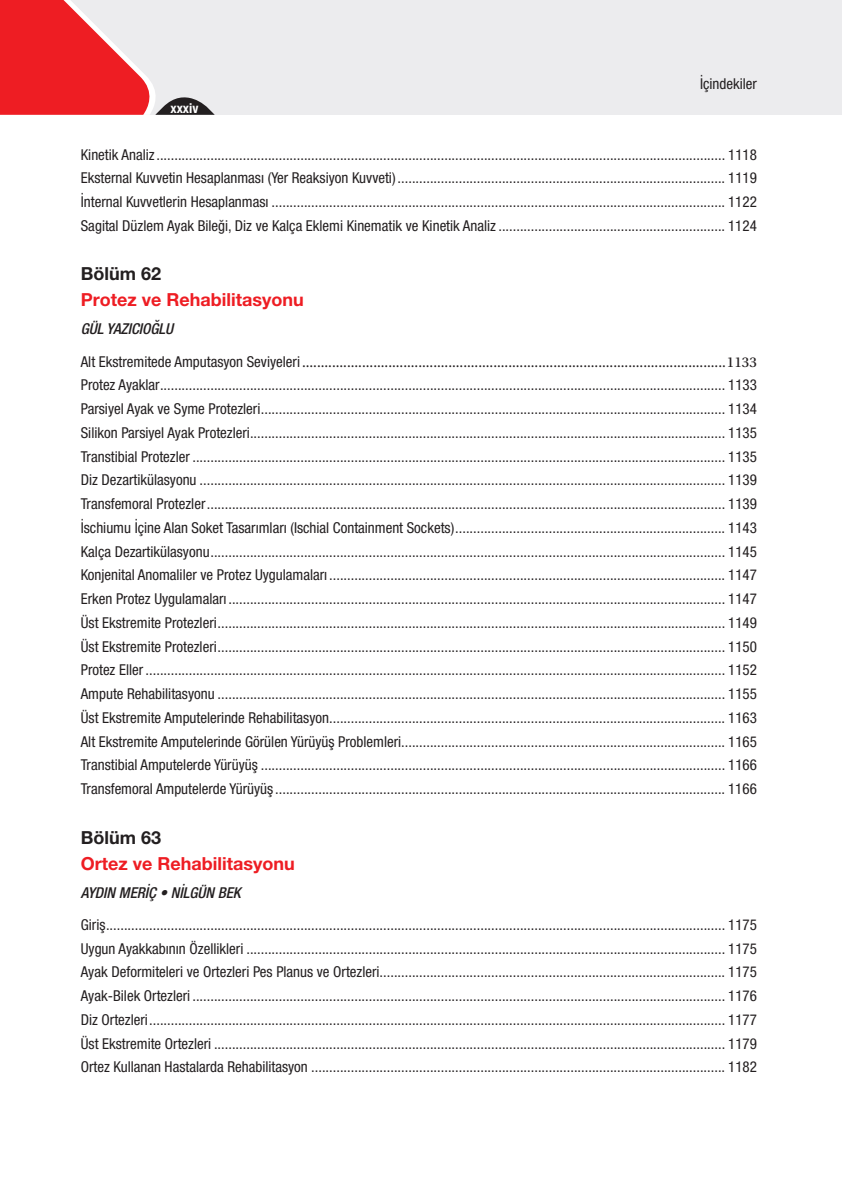
<style>
.page{position:relative;width:842px;height:1195px;background:#fff}
.page>*{position:absolute;margin:0;border:0;box-sizing:border-box;transform-origin:0 0}
.t1{font:700 18px "Helvetica Neu";color:#ee1d23}
.t2{font:700 18px "Helvetica Neu";color:#231f20}
.t3{font:15px/23.7px "Helvetica 57 Cn";color:#231f20;text-align:justify}
.t4{font:15px "Utopia Std";color:#231f20}
.t5{font:italic 15px "Helvetica 67 Med Cn";color:#231f20}
.t6{font:700 13.5px "Helvetica 77 Cn";color:#fff}
.s1{font-family:"Helvetica 57 Cn"}
</style>
<div class="page">
<div style="left:45px;top:0;width:797px;height:115px;background:#ececee"></div>
<svg style="left:0;top:0;width:215px;height:115px"></svg>
<p class="t6" style="left:170px;top:100px;width:29px">xxxiv</p>
<p class="t3" style="left:700px;top:72px;width:58px">İçindekiler</p>
<p class="t3" style="left:81px;top:142px;width:678px">Kinetik Analiz.............................................................................................................................................................. 1118<br>Eksternal Kuvvetin Hesaplanması (Yer Reaksiyon Kuvveti) ........................................................................................... 1119<br>İnternal Kuvvetlerin Hesaplanması .............................................................................................................................. 1122<br>Sagital Düzlem Ayak Bileği, Diz ve Kalça Eklemi Kinematik ve Kinetik Analiz ............................................................... 1124</p>
<p class="t2" style="left:81px;top:263px;width:82px">Bölüm 62</p>
<p class="t1" style="left:81px;top:289px;width:225px">Protez ve Rehabilitasyonu</p>
<p class="t5" style="left:81px;top:320px;width:94px">GÜL YAZICIOĞLU</p>
<p class="t4" style="left:81px;top:353px;width:678px"><span class="s1">Alt Ekstremitede Amputasyon Seviyeleri</span> .................................................................................................................1133</p>
<p class="t3" style="left:81px;top:373px;width:678px">Protez Ayaklar............................................................................................................................................................. 1133<br>Parsiyel Ayak ve Syme Protezleri................................................................................................................................. 1134<br>Silikon Parsiyel Ayak Protezleri.................................................................................................................................... 1135<br>Transtibial Protezler .................................................................................................................................................... 1135<br>Diz Dezartikülasyonu .................................................................................................................................................. 1139<br>Transfemoral Protezler................................................................................................................................................ 1139<br>İschiumu İçine Alan Soket Tasarımları (Ischial Containment Sockets)........................................................................... 1143<br>Kalça Dezartikülasyonu............................................................................................................................................... 1145<br>Konjenital Anomaliler ve Protez Uygulamaları .............................................................................................................. 1147<br>Erken Protez Uygulamaları .......................................................................................................................................... 1147<br>Üst Ekstremite Protezleri............................................................................................................................................. 1149<br>Üst Ekstremite Protezleri............................................................................................................................................. 1150<br>Protez Eller ................................................................................................................................................................. 1152<br>Ampute Rehabilitasyonu ............................................................................................................................................. 1155<br>Üst Ekstremite Amputelerinde Rehabilitasyon.............................................................................................................. 1163<br>Alt Ekstremite Amputelerinde Görülen Yürüyüş Problemleri.......................................................................................... 1165<br>Transtibial Amputelerde Yürüyüş ................................................................................................................................. 1166<br>Transfemoral Amputelerde Yürüyüş ............................................................................................................................. 1166</p>
<p class="t2" style="left:81px;top:826px;width:82px">Bölüm 63</p>
<p class="t1" style="left:81px;top:852px;width:216px">Ortez ve Rehabilitasyonu</p>
<p class="t5" style="left:81px;top:883px;width:161px">AYDIN MERİÇ • NİLGÜN BEK</p>
<p class="t3" style="left:81px;top:912px;width:678px">Giriş............................................................................................................................................................................ 1175<br>Uygun Ayakkabının Özellikleri ..................................................................................................................................... 1175<br>Ayak Deformiteleri ve Ortezleri Pes Planus ve Ortezleri................................................................................................ 1175<br>Ayak-Bilek Ortezleri .................................................................................................................................................... 1176<br>Diz Ortezleri................................................................................................................................................................ 1177<br>Üst Ekstremite Ortezleri .............................................................................................................................................. 1179<br>Ortez Kullanan Hastalarda Rehabilitasyon ................................................................................................................... 1182</p>
</div>
